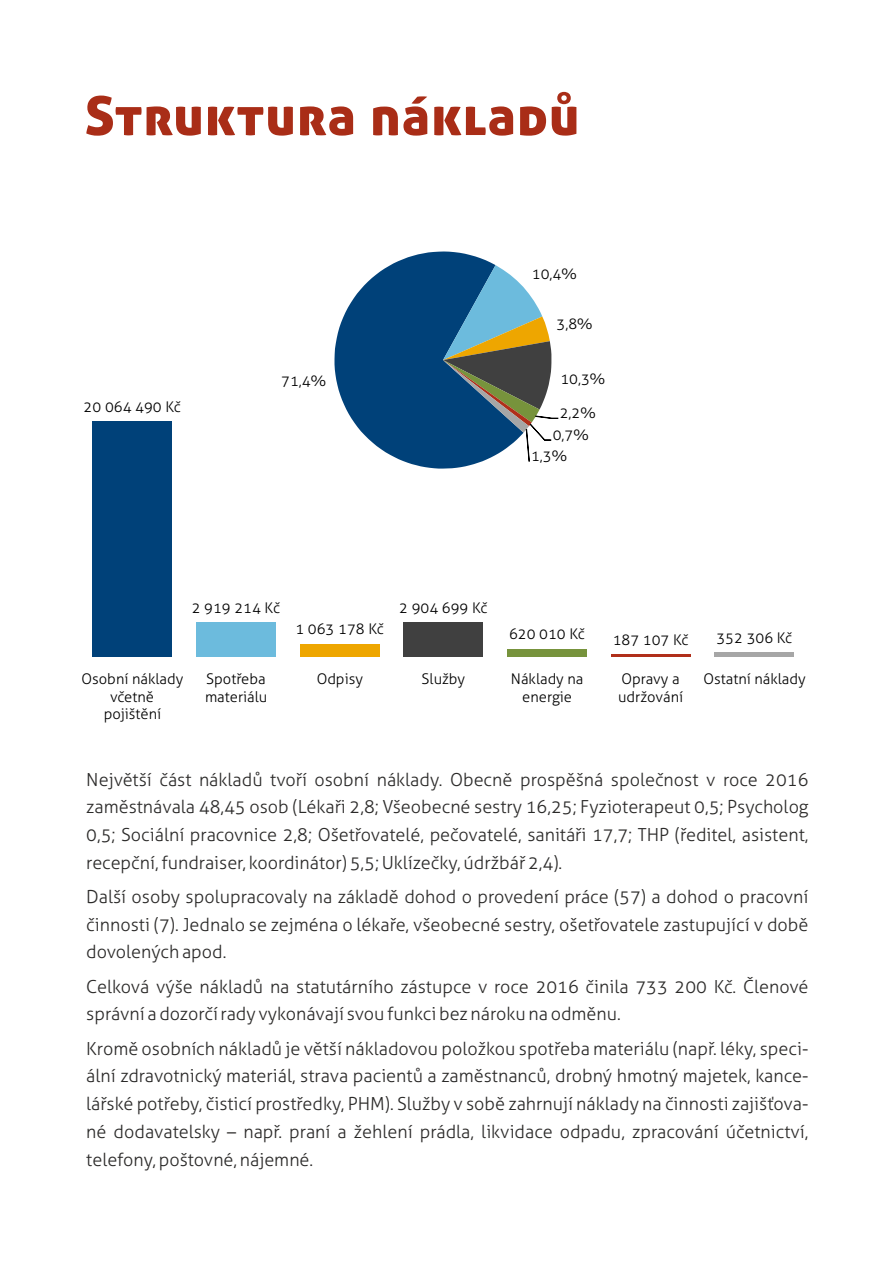
<style>
.page{position:relative;width:893px;height:1263px;background:#fff}
.page>*{position:absolute;margin:0;border:0;box-sizing:border-box;transform-origin:0 0}
.t1{font:54px "Aller Display";letter-spacing:.02em;color:#a92d17}
.t2{font:300 18px/27.8px "Aller";color:#2b2a29;text-align:justify}
.t3{font:300 14.7px/17.7px "Aller";color:#000;text-align:center}
</style>
<div class="page">
<div style="left:92px;top:421px;width:80px;height:235px;background:#004179"></div>
<div style="left:196px;top:622px;width:80px;height:34px;background:#6cbbdd"></div>
<div style="left:300px;top:644px;width:79px;height:12px;background:#eea600"></div>
<div style="left:403px;top:622px;width:80px;height:34px;background:#404040"></div>
<div style="left:507px;top:649px;width:80px;height:7px;background:#77933c"></div>
<hr style="left:611px;top:654px;width:79px;height:2px;background:#b02f1a">
<hr style="left:714px;top:652px;width:80px;height:4px;background:#a6a6a6">
<svg style="left:334px;top:251px;width:224px;height:218px"></svg>
<h1 class="t1" style="left:85px;top:85px;width:496px">Struktura nákladů</h1>
<p class="t3" style="left:84px;top:399px;width:99px">20 064 490 Kč</p>
<p class="t3" style="left:281px;top:373px;width:46px">71,4%</p>
<p class="t3" style="left:532px;top:267px;width:46px">10,4%</p>
<p class="t3" style="left:557px;top:317px;width:38px">3,8%</p>
<p class="t3" style="left:560px;top:371px;width:46px">10,3%</p>
<p class="t3" style="left:560px;top:406px;width:38px">2,2%</p>
<p class="t3" style="left:553px;top:428px;width:38px">0,7%</p>
<p class="t3" style="left:531px;top:449px;width:38px">1,3%</p>
<p class="t3" style="left:192px;top:600px;width:90px">2 919 214 Kč</p>
<p class="t3" style="left:295px;top:622px;width:90px">1 063 178 Kč</p>
<p class="t3" style="left:399px;top:600px;width:90px">2 904 699 Kč</p>
<p class="t3" style="left:509px;top:627px;width:77px">620 010 Kč</p>
<p class="t3" style="left:613px;top:632px;width:77px">187 107 Kč</p>
<p class="t3" style="left:716px;top:630px;width:77px">352 306 Kč</p>
<p class="t3" style="left:82px;top:671px;width:103px">Osobní náklady včetně pojištění</p>
<p class="t3" style="left:205px;top:671px;width:64px;text-align:left">Spotřeba materiálu</p>
<p class="t3" style="left:317px;top:671px;width:48px">Odpisy</p>
<p class="t3" style="left:422px;top:671px;width:45px">Služby</p>
<p class="t3" style="left:511px;top:671px;width:74px">Náklady na energie</p>
<p class="t3" style="left:618px;top:671px;width:66px;text-align:left">Opravy a udržování</p>
<p class="t3" style="left:703px;top:671px;width:104px">Ostatní náklady</p>
<p class="t2" style="left:86px;top:767px;width:724px">Největší část nákladů tvoří osobní náklady. Obecně prospěšná společnost v roce 2016 zaměstnávala 48,45 osob (Lékaři 2,8; Všeobecné sestry 16,25; Fyzioterapeut 0,5; Psycholog 0,5; Sociální pracovnice 2,8; Ošetřovatelé, pečovatelé, sanitáři 17,7; THP (ředitel, asistent, recepční, fundraiser, koordinátor) 5,5; Uklízečky, údržbář 2,4).</p>
<p class="t2" style="left:86px;top:885px;width:724px">Další osoby spolupracovaly na základě dohod o provedení práce (57) a dohod o pracovní činnosti (7). Jednalo se zejména o lékaře, všeobecné sestry, ošetřovatele zastupující v době dovolených apod.</p>
<p class="t2" style="left:86px;top:974px;width:724px">Celková výše nákladů na statutárního zástupce v roce 2016 činila 733 200 Kč. Členové správní a dozorčí rady vykonávají svou funkci bez nároku na odměnu.</p>
<p class="t2" style="left:86px;top:1036px;width:724px">Kromě osobních nákladů je větší nákladovou položkou spotřeba materiálu (např. léky, speci&shy;ální zdravotnický materiál, strava pacientů a zaměstnanců, drobný hmotný majetek, kance&shy;lářské potřeby, čisticí prostředky, PHM). Služby v sobě zahrnují náklady na činnosti zajišťova&shy;né dodavatelsky – např. praní a žehlení prádla, likvidace odpadu, zpracování účetnictví, telefony, poštovné, nájemné.</p>
</div>
